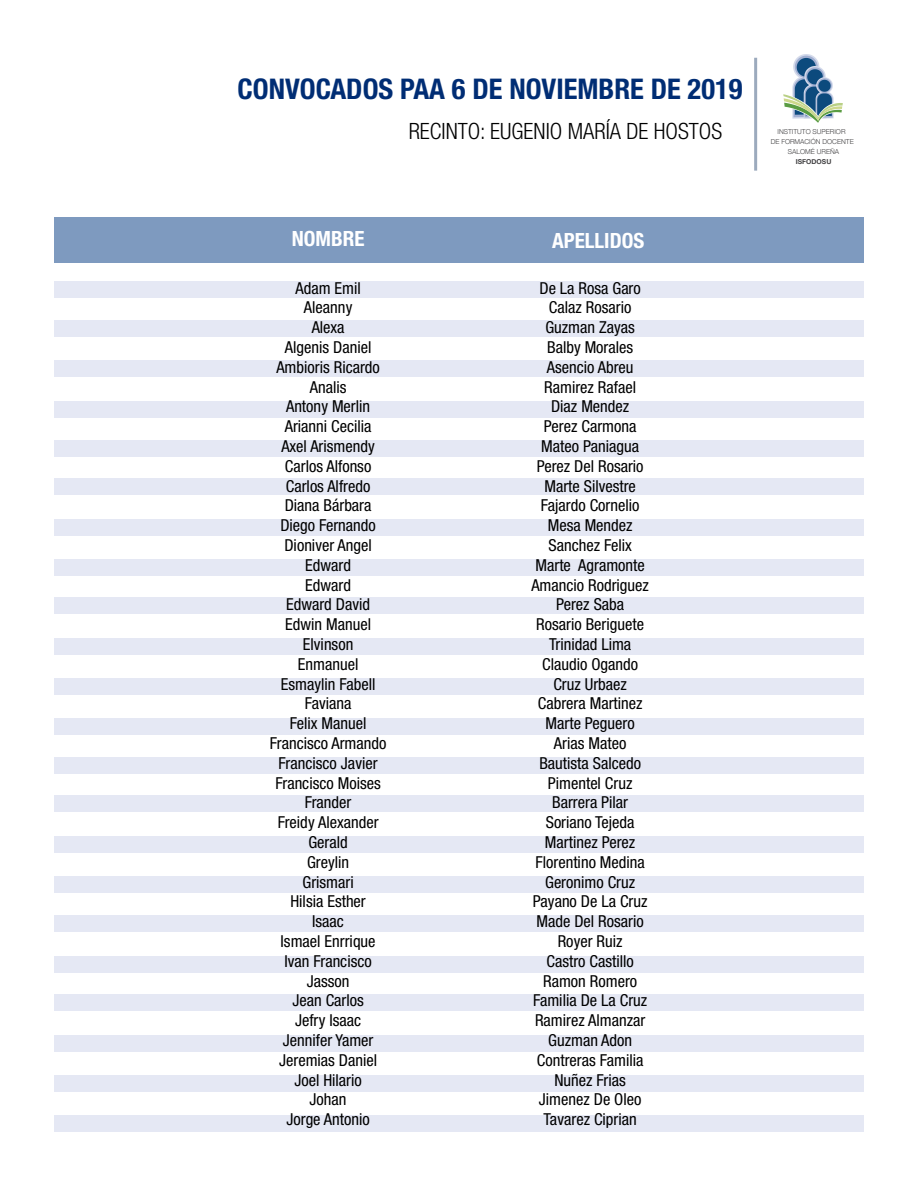
<style>
.page{position:relative;width:918px;height:1188px;background:#fff}
.page>*{position:absolute;margin:0;border:0;box-sizing:border-box;transform-origin:0 0}
.t1{font:700 condensed 28.5px "Helvetica Neue LT Std";color:#002d74}
.t2{font:300 condensed 22.5px "Helvetica Neue LT Std";color:#000}
.t3{font:700 condensed 21px "Helvetica Neue LT Std";color:#fff}
.t4{font:condensed 16.5px/19.8px "Helvetica Neue LT Std";color:#000;text-align:center}
.t5{font:300 6.75px/9.9px "Helvetica Neue";color:#414042;text-align:center}
.t6{font:700 6.75px "Helvetica Neue";color:#414042}
</style>
<div class="page">
<hr style="left:754px;top:58px;width:3px;height:113px;background:#9caabd">
<div style="left:54px;top:282px;width:810px;height:16px;background:#e5e8f4"></div>
<div style="left:54px;top:757px;width:810px;height:17px;background:#e5e8f4"></div>
<div style="left:54px;top:559px;width:810px;height:17px;background:#e5e8f4"></div>
<div style="left:54px;top:440px;width:810px;height:17px;background:#e5e8f4"></div>
<div style="left:54px;top:916px;width:810px;height:16px;background:#e5e8f4"></div>
<div style="left:54px;top:718px;width:810px;height:16px;background:#e5e8f4"></div>
<div style="left:54px;top:320px;width:810px;height:16px;background:#e5e8f4"></div>
<div style="left:54px;top:796px;width:810px;height:16px;background:#e5e8f4"></div>
<div style="left:54px;top:598px;width:810px;height:16px;background:#e5e8f4"></div>
<div style="left:54px;top:479px;width:810px;height:16px;background:#e5e8f4"></div>
<div style="left:54px;top:360px;width:810px;height:17px;background:#e5e8f4"></div>
<div style="left:54px;top:836px;width:810px;height:16px;background:#e5e8f4"></div>
<div style="left:54px;top:638px;width:810px;height:17px;background:#e5e8f4"></div>
<div style="left:54px;top:519px;width:810px;height:16px;background:#e5e8f4"></div>
<div style="left:54px;top:401px;width:810px;height:16px;background:#e5e8f4"></div>
<div style="left:54px;top:876px;width:810px;height:17px;background:#e5e8f4"></div>
<div style="left:54px;top:679px;width:810px;height:16px;background:#e5e8f4"></div>
<svg style="left:783px;top:54px;width:60px;height:69px"></svg>
<div style="left:54px;top:217px;width:810px;height:46px;background:#7e9abf"></div>
<div style="left:54px;top:956px;width:809px;height:17px;background:#e5e8f4"></div>
<div style="left:54px;top:1035px;width:809px;height:16px;background:#e5e8f4"></div>
<div style="left:54px;top:994px;width:809px;height:17px;background:#e5e8f4"></div>
<div style="left:54px;top:1075px;width:809px;height:17px;background:#e5e8f4"></div>
<div style="left:54px;top:1116px;width:809px;height:16px;background:#e5e8f4"></div>
<h1 class="t1" style="left:238px;top:72px;width:506px">CONVOCADOS PAA 6 DE NOVIEMBRE DE 2019</h1>
<h2 class="t2" style="left:409px;top:118px;width:315px">RECINTO: EUGENIO MARÍA DE HOSTOS</h2>
<p class="t3" style="left:292px;top:226px;width:74px">NOMBRE</p>
<p class="t3" style="left:552px;top:228px;width:94px">APELLIDOS</p>
<p class="t4" style="left:270px;top:278px;width:118px">Adam Emil<br>Aleanny<br>Alexa<br>Algenis Daniel<br>Ambioris Ricardo<br>Analis<br>Antony Merlin<br>Arianni Cecilia<br>Axel Arismendy<br>Carlos Alfonso<br>Carlos Alfredo<br>Diana Bárbara<br>Diego Fernando<br>Dioniver Angel<br>Edward<br>Edward<br>Edward David<br>Edwin Manuel<br>Elvinson<br>Enmanuel<br>Esmaylin Fabell<br>Faviana<br>Felix Manuel<br>Francisco Armando<br>Francisco Javier<br>Francisco Moises<br>Frander<br>Freidy Alexander<br>Gerald<br>Greylin<br>Grismari<br>Hilsia Esther<br>Isaac<br>Ismael Enrrique<br>Ivan Francisco<br>Jasson<br>Jean Carlos<br>Jefry Isaac<br>Jennifer Yamer<br>Jeremias Daniel<br>Joel Hilario<br>Johan<br>Jorge Antonio</p>
<p class="t4" style="left:531px;top:278px;width:119px">De La Rosa Garo<br>Calaz Rosario<br>Guzman Zayas<br>Balby Morales<br>Asencio Abreu<br>Ramirez Rafael<br>Diaz Mendez<br>Perez Carmona<br>Mateo Paniagua<br>Perez Del Rosario<br>Marte Silvestre<br>Fajardo Cornelio<br>Mesa Mendez<br>Sanchez Felix<br>Marte Agramonte<br>Amancio Rodriguez<br>Perez Saba<br>Rosario Beriguete<br>Trinidad Lima<br>Claudio Ogando<br>Cruz Urbaez<br>Cabrera Martinez<br>Marte Peguero<br>Arias Mateo<br>Bautista Salcedo<br>Pimentel Cruz<br>Barrera Pilar<br>Soriano Tejeda<br>Martinez Perez<br>Florentino Medina<br>Geronimo Cruz<br>Payano De La Cruz<br>Made Del Rosario<br>Royer Ruiz<br>Castro Castillo<br>Ramon Romero<br>Familia De La Cruz<br>Ramirez Almanzar<br>Guzman Adon<br>Contreras Familia<br>Nuñez Frias<br>Jimenez De Oleo<br>Tavarez Ciprian</p>
<p class="t5" style="left:771px;top:126px;width:84px">INSTITUTO SUPERIOR<br>DE FORMACIÓN DOCENTE<br>SALOMÉ UREÑA</p>
<p class="t6" style="left:796px;top:156px;width:37px">ISFODOSU</p>
</div>
